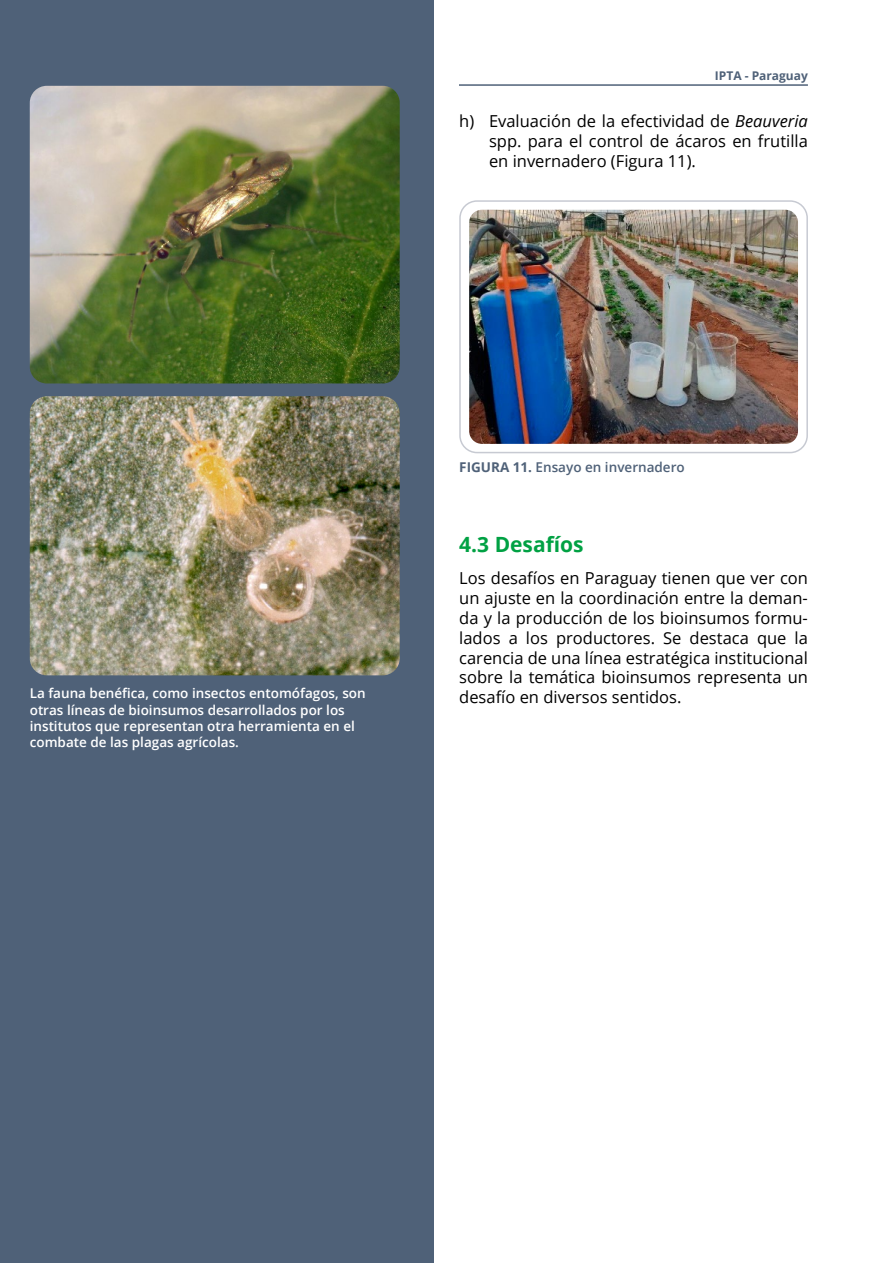
<style>
.page{position:relative;width:893px;height:1263px;background:#fff}
.page>*{position:absolute;margin:0;border:0;box-sizing:border-box;transform-origin:0 0}
.Subtítulos_1{font:700 21px "Open Sans";color:#00a143}
.txt01{font:16.5px/19.8px "Open Sans";color:#000;text-align:justify}
.figuras{font:600 13.5px/16.2px "Open Sans";color:#fff}
.figuras-2{font:600 13.5px "Open Sans";color:#4f6178}
.t1{font:700 12px "Open Sans";color:#4f6178}
.s1{font-style:italic}
.s2{font-weight:700}
</style>
<div class="page">
<hr style="left:85px;top:84px;width:723px;height:2px;background:#4f6178">
<div style="left:459px;top:200px;width:349px;height:253px;border:2px solid #c7cad2;border-radius:17px"></div>
<img style="left:469px;top:210px;width:329px;height:234px">
<div style="left:340px;top:66px;width:119px;height:36px;background:#fff"></div>
<div style="left:0;top:0;width:434px;height:1263px;background:#4f6178"></div>
<img style="left:30px;top:86px;width:370px;height:297px">
<img style="left:30px;top:396px;width:370px;height:279px">
<p class="t1" style="left:715px;top:67px;width:95px">IPTA - Paraguay</p>
<p class="txt01" style="left:489px;top:111px;width:320px;text-indent:-30px">h) Evaluación de la efectividad de <span class="s1">Beauveria </span>spp. para el control de ácaros en frutilla en invernadero (Figura 11).</p>
<p class="figuras" style="left:30px;top:685px;width:337px">La fauna benéfica, como insectos entomófagos, son otras líneas de bioinsumos desarrollados por los institutos que representan otra herramienta en el combate de las plagas agrícolas.</p>
<p class="figuras-2" style="left:459px;top:458px;width:227px"><span class="s2">FIGURA 11.</span> Ensayo en invernadero</p>
<p class="Subtítulos_1" style="left:459px;top:529px;width:126px">4.3 Desafíos</p>
<p class="txt01" style="left:459px;top:568px;width:350px">Los desafíos en Paraguay tienen que ver con un ajuste en la coordinación entre la deman&shy;da y la producción de los bioinsumos formu&shy;lados a los productores. Se destaca que la carencia de una línea estratégica institucional sobre la temática bioinsumos representa un desafío en diversos sentidos.</p>
</div>
